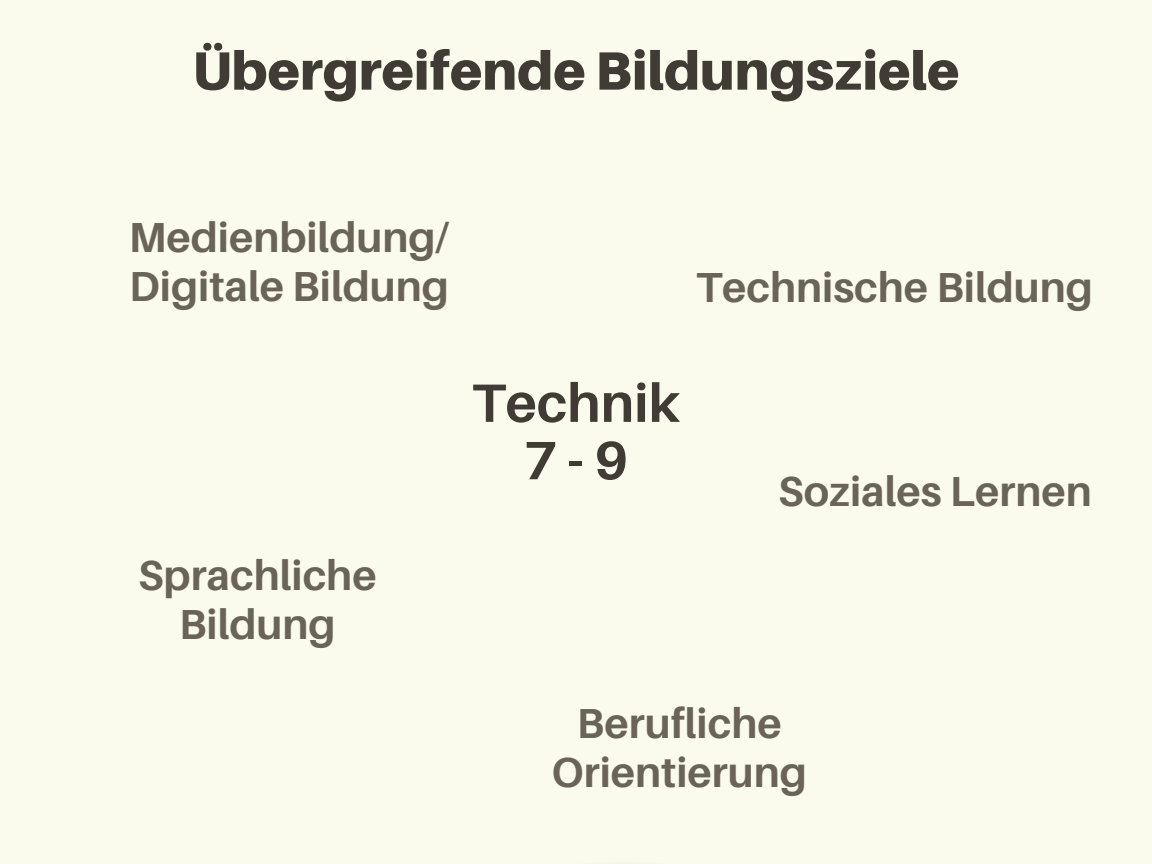
<style>
.page{position:relative;width:1152px;height:864px;background:#fafaed}
.page>*{position:absolute;margin:0;border:0;box-sizing:border-box;transform-origin:0 0}
.t1{font:900 54px "Aileron";color:#403c35}
.t2{font:700 54px "Aileron";color:#403c35}
.t3{font:700 42px/49.5px "Aileron";color:#6a6458;text-align:center}
</style>
<div class="page">
<p class="t1" style="left:193px;top:37px;width:768px">Übergreifende Bildungsziele</p>
<p class="t3" style="left:129px;top:211px;width:322px">Medienbildung/</p>
<p class="t3" style="left:129px;top:261px;width:321px">Digitale Bildung</p>
<p class="t3" style="left:696px;top:261px;width:398px">Technische Bildung</p>
<p class="t3" style="left:138px;top:549px;width:240px">Sprachliche<br>Bildung</p>
<p class="t2" style="left:472px;top:369px;width:210px">Technik</p>
<p class="t2" style="left:524px;top:427px;width:106px">7-9</p>
<p class="t3" style="left:778px;top:466px;width:315px">Soziales Lernen</p>
<p class="t3" style="left:552px;top:698px;width:257px">Berufliche<br>Orientierung</p>
</div>
